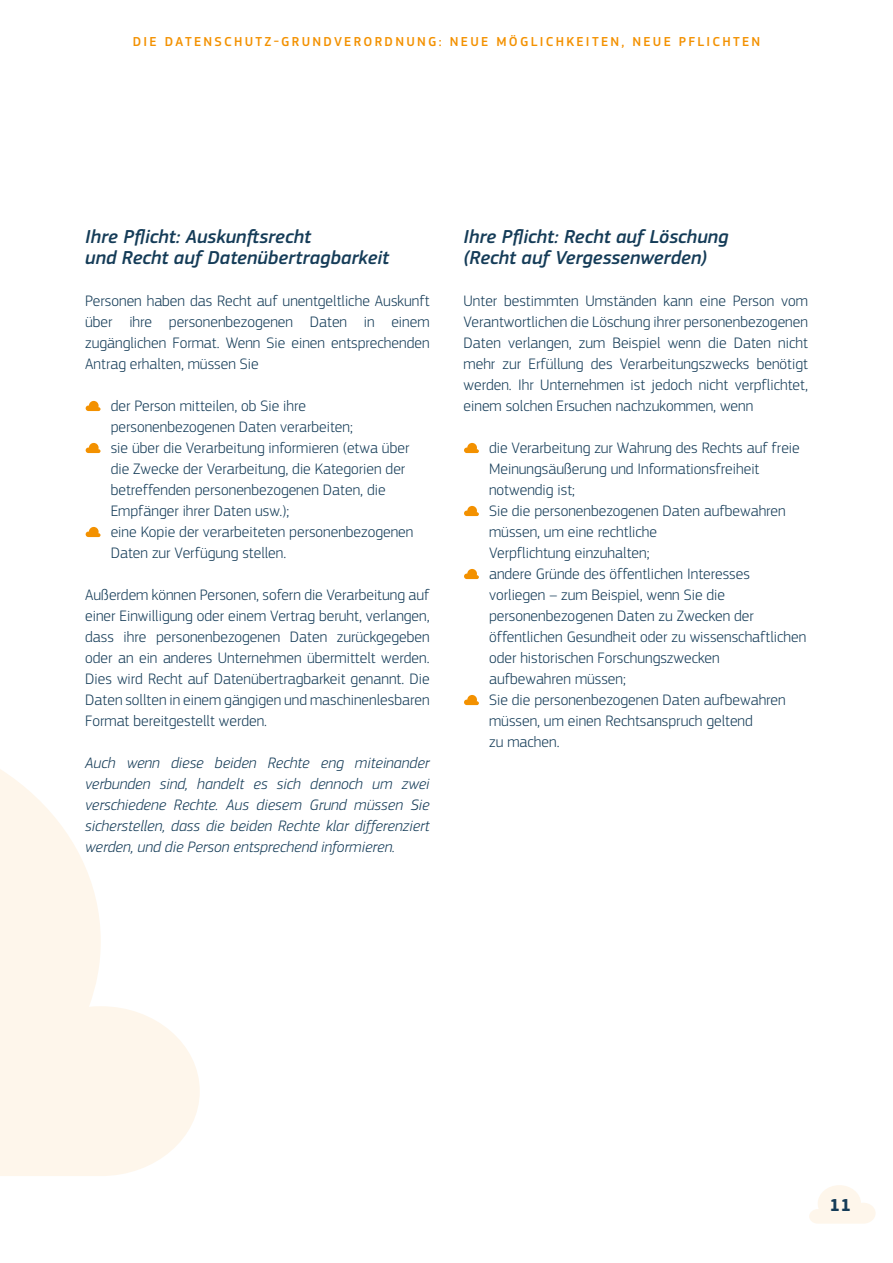
<style>
.page{position:relative;width:893px;height:1263px;background:#fff}
.page>*{position:absolute;margin:0;border:0;box-sizing:border-box;transform-origin:0 0}
.t1{font:italic 500 19.5px/21px "EC Square Sans Pro";color:#153c58}
.t2{font:700 18px "EC Square Sans Pro";color:#153c58}
.t3{font:300 15.75px/21px "EC Square Sans Pro";color:#153c58;text-align:justify}
.t4{font:italic 300 15.75px/21px "EC Square Sans Pro";color:#153c58;text-align:justify}
.t5{font:500 13.5px "EC Square Sans Pro";letter-spacing:.17em;color:#f39100}
</style>
<div class="page">
<svg style="left:809px;top:1185px;width:67px;height:39px"></svg>
<svg style="left:0;top:769px;width:200px;height:407px;fill:#fef6eb"></svg>
<svg style="left:86px;top:401px;width:15px;height:10px"></svg>
<svg style="left:86px;top:443px;width:15px;height:10px"></svg>
<svg style="left:86px;top:527px;width:15px;height:10px"></svg>
<svg style="left:464px;top:443px;width:15px;height:10px"></svg>
<svg style="left:464px;top:506px;width:15px;height:10px"></svg>
<svg style="left:464px;top:569px;width:15px;height:10px"></svg>
<svg style="left:464px;top:695px;width:15px;height:10px"></svg>
<p class="t5" style="left:133px;top:34px;width:629px">DIE DATENSCHUTZ-GRUNDVERORDNUNG: NEUE MÖGLICHKEITEN, NEUE PFLICHTEN</p>
<p class="t1" style="left:85px;top:226px;width:305px">Ihre Pflicht: Auskunftsrecht<br>und Recht auf Datenübertragbarkeit</p>
<p class="t3" style="left:85px;top:290px;width:346px">Personen haben das Recht auf unentgeltliche Auskunft über ihre personenbezogenen Daten in einem zugänglichen Format. Wenn Sie einen entsprechenden Antrag erhalten, müssen Sie</p>
<p class="t3" style="left:111px;top:395px;width:304px;text-align:left">der Person mitteilen, ob Sie ihre personenbezogenen Daten verarbeiten;<br>sie über die Verarbeitung informieren (etwa über die Zwecke der Verarbeitung, die Kategorien der betreffenden personenbezogenen Daten, die Empfänger ihrer Daten usw.);<br>eine Kopie der verarbeiteten personenbezogenen Daten zur Verfügung stellen.</p>
<p class="t3" style="left:85px;top:584px;width:346px">Außerdem können Personen, sofern die Verarbeitung auf einer Einwilligung oder einem Vertrag beruht, verlangen, dass ihre personenbezogenen Daten zurückgegeben oder an ein anderes Unternehmen übermittelt werden.<br>Dies wird Recht auf Datenübertragbarkeit genannt. Die Daten sollten in einem gängigen und maschinenlesbaren Format bereitgestellt werden.</p>
<p class="t4" style="left:85px;top:752px;width:346px">Auch wenn diese beiden Rechte eng miteinander verbunden sind, handelt es sich dennoch um zwei verschiedene Rechte. Aus diesem Grund müssen Sie sicherstellen, dass die beiden Rechte klar differenziert werden, und die Person entsprechend informieren.</p>
<p class="t1" style="left:464px;top:226px;width:266px">Ihre Pflicht: Recht auf Löschung (Recht auf Vergessenwerden)</p>
<p class="t3" style="left:464px;top:290px;width:346px">Unter bestimmten Umständen kann eine Person vom Verantwortlichen die Löschung ihrer personenbezogenen Daten verlangen, zum Beispiel wenn die Daten nicht mehr zur Erfüllung des Verarbeitungszwecks benötigt werden. Ihr Unternehmen ist jedoch nicht verpflichtet, einem solchen Ersuchen nachzukommen, wenn</p>
<p class="t3" style="left:489px;top:437px;width:319px;text-align:left">die Verarbeitung zur Wahrung des Rechts auf freie Meinungsäußerung und Informationsfreiheit notwendig ist;<br>Sie die personenbezogenen Daten aufbewahren müssen, um eine rechtliche<br>Verpflichtung einzuhalten;<br>andere Gründe des öffentlichen Interesses vorliegen – zum Beispiel, wenn Sie die personenbezogenen Daten zu Zwecken der öffentlichen Gesundheit oder zu wissenschaftlichen oder historischen Forschungszwecken<br>aufbewahren müssen;<br>Sie die personenbezogenen Daten aufbewahren müssen, um einen Rechtsanspruch geltend<br>zu machen.</p>
<p class="t2" style="left:830px;top:1194px;width:23px">11</p>
</div>
